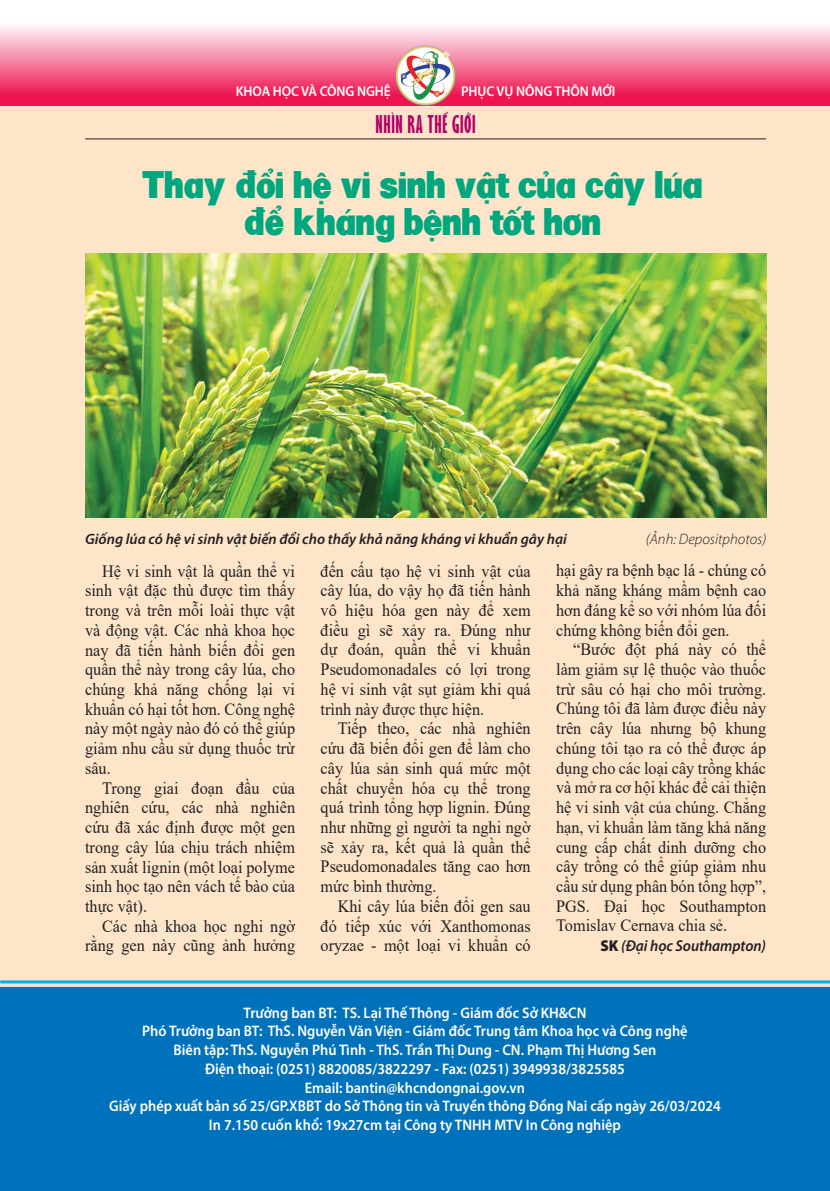
<style>
.page{position:relative;width:830px;height:1191px;background:#fff}
.page>*{position:absolute;margin:0;border:0;box-sizing:border-box;transform-origin:0 0}
.t1{font:36.6px/37.5px "Salina Display";letter-spacing:-.02em;color:#00a77e;text-align:center}
.t2{font:22.5px "UTM Gill Sans KT";letter-spacing:.03em;color:#b0016a}
.t3{font:17.25px/19.6px "Times New Roman";color:#231f20;text-align:justify;scale:.94 1}
.t4{font:italic 600 15.75px "Myriad Pro";letter-spacing:-.005em;color:#231f20;scale:.95 1}
.t5{font:600 15.3px/18.8px "Myriad Pro";color:#fff;text-align:center;scale:.94 1}
.t6{font:italic 600 15px "Myriad Pro";color:#231f20}
.t7{font:italic 300 15px "Myriad Pro";color:#231f20}
.t8{font:600 14.25px "Myriad Pro";letter-spacing:-.005em;color:#fff;scale:.94 1}
.s1{font-family:"VL Benton Sans Cond Black"}
.s2{font-weight:900;font-style:normal}
</style>
<div class="page">
<div style="left:0;top:98px;width:829px;height:927px;background:#fee5ca"></div>
<img style="left:85px;top:254px;width:681px;height:263px">
<hr style="left:85px;top:139px;width:680px;height:1px;background:#231f20">
<svg style="left:0;top:26px;width:829px;height:80px;background:#f4779a"></svg>
<img style="left:395px;top:46px;width:60px;height:59px">
<div style="left:0;top:987px;width:829px;height:204px;background:#0072bc"></div>
<hr style="left:0;top:980px;width:829px;height:3px;background:#00aeef">
<p class="t8" style="left:236px;top:82px;width:166px">KHOA HỌC VÀ CÔNG NGHỆ</p>
<p class="t8" style="left:461px;top:82px;width:165px">PHỤC VỤ NÔNG THÔN MỚI</p>
<h2 class="t2" style="left:375px;top:110px;width:102px">NHÌN RA THẾ GIỚI</h2>
<h1 class="t1" style="left:141px;top:163px;width:562px">Thay đổi hệ vi sinh vật của cây lúa để kháng bệnh tốt h<span class="s1">ơ</span>n</h1>
<p class="t6" style="left:85px;top:530px;width:483px">Giống lúa có hệ vi sinh vật biến đổi cho thấy khả năng kháng vi khuẩn gây hại</p>
<p class="t7" style="left:645px;top:530px;width:122px">(Ảnh: Depositphotos)</p>
<p class="t3" style="left:85px;top:560px;width:225px;text-indent:17px">Hệ vi sinh vật là quần thể vi sinh vật đặc thù được tìm thấy trong và trên mỗi loài thực vật và động vật. Các nhà khoa học nay đã tiến hành biến đổi gen quần thể này trong cây lúa, cho chúng khả năng chống lại vi khuẩn có hại tốt hơn. Công nghệ này một ngày nào đó có thể giúp giảm nhu cầu sử dụng thuốc trừ sâu.</p>
<p class="t3" style="left:85px;top:777px;width:225px;text-indent:17px">Trong giai đoạn đầu của nghiên cứu, các nhà nghiên cứu đã xác định được một gen trong cây lúa chịu trách nhiệm sản xuất lignin (một loại polyme sinh học tạo nên vách tế bào của thực vật).</p>
<p class="t3" style="left:85px;top:915px;width:225px;text-align:right">Các nhà khoa học nghi ngờ rằng gen này cũng ảnh hưởng</p>
<p class="t3" style="left:320px;top:560px;width:225px">đến cấu tạo hệ vi sinh vật của cây lúa, do vậy họ đã tiến hành vô hiệu hóa gen này để xem điều gì sẽ xảy ra. Đúng như dự đoán, quần thể vi khuẩn Pseudomonadales có lợi trong hệ vi sinh vật sụt giảm khi quá trình này được thực hiện.</p>
<p class="t3" style="left:320px;top:718px;width:225px;text-indent:17px">Tiếp theo, các nhà nghiên cứu đã biến đổi gen để làm cho cây lúa sản sinh quá mức một chất chuyển hóa cụ thể trong quá trình tổng hợp lignin. Đúng như những gì người ta nghi ngờ sẽ xảy ra, kết quả là quần thể Pseudomonadales tăng cao hơn mức bình thường.</p>
<p class="t3" style="left:320px;top:895px;width:225px;text-indent:17px">Khi cây lúa biến đổi gen sau đó tiếp xúc với Xanthomonas oryzae - một loại vi khuẩn có</p>
<p class="t3" style="left:556px;top:560px;width:225px">hại gây ra bệnh bạc lá - chúng có khả năng kháng mầm bệnh cao hơn đáng kể so với nhóm lúa đối chứng không biến đổi gen.</p>
<p class="t3" style="left:556px;top:639px;width:225px;text-indent:17px">“Bước đột phá này có thể làm giảm sự lệ thuộc vào thuốc trừ sâu có hại cho môi trường.<br>Chúng tôi đã làm được điều này trên cây lúa nhưng bộ khung chúng tôi tạo ra có thể được áp dụng cho các loại cây trồng khác và mở ra cơ hội khác để cải thiện hệ vi sinh vật của chúng. Chẳng hạn, vi khuẩn làm tăng khả năng cung cấp chất dinh dưỡng cho cây trồng có thể giúp giảm nhu cầu sử dụng phân bón tổng hợp”, PGS. Đại học Southampton Tomislav Cernava chia sẻ.</p>
<p class="t4" style="left:600px;top:935px;width:176px"><span class="s2">SK</span> (Đại học Southampton)</p>
<p class="t5" style="left:109px;top:1002px;width:652px">Trưởng ban BT: TS. Lại Thế Thông - Giám đốc Sở KH&amp;CN<br>Phó Trưởng ban BT: ThS. Nguyễn Văn Viện - Giám đốc Trung tâm Khoa học và Công nghệ<br>Biên tập: ThS. Nguyễn Phú Tình - ThS. Trần Thị Dung - CN. Phạm Thị Hương Sen<br>Điện thoại: (0251) 8820085/3822297 - Fax: (0251) 3949938/3825585<br>Email: bantin@khcndongnai.gov.vn<br>Giấy phép xuất bản số 25/GP.XBBT do Sở Thông tin và Truyền thông Đồng Nai cấp ngày 26/03/2024<br>In 7.150 cuốn khổ: 19x27cm tại Công ty TNHH MTV In Công nghiệp</p>
</div>
